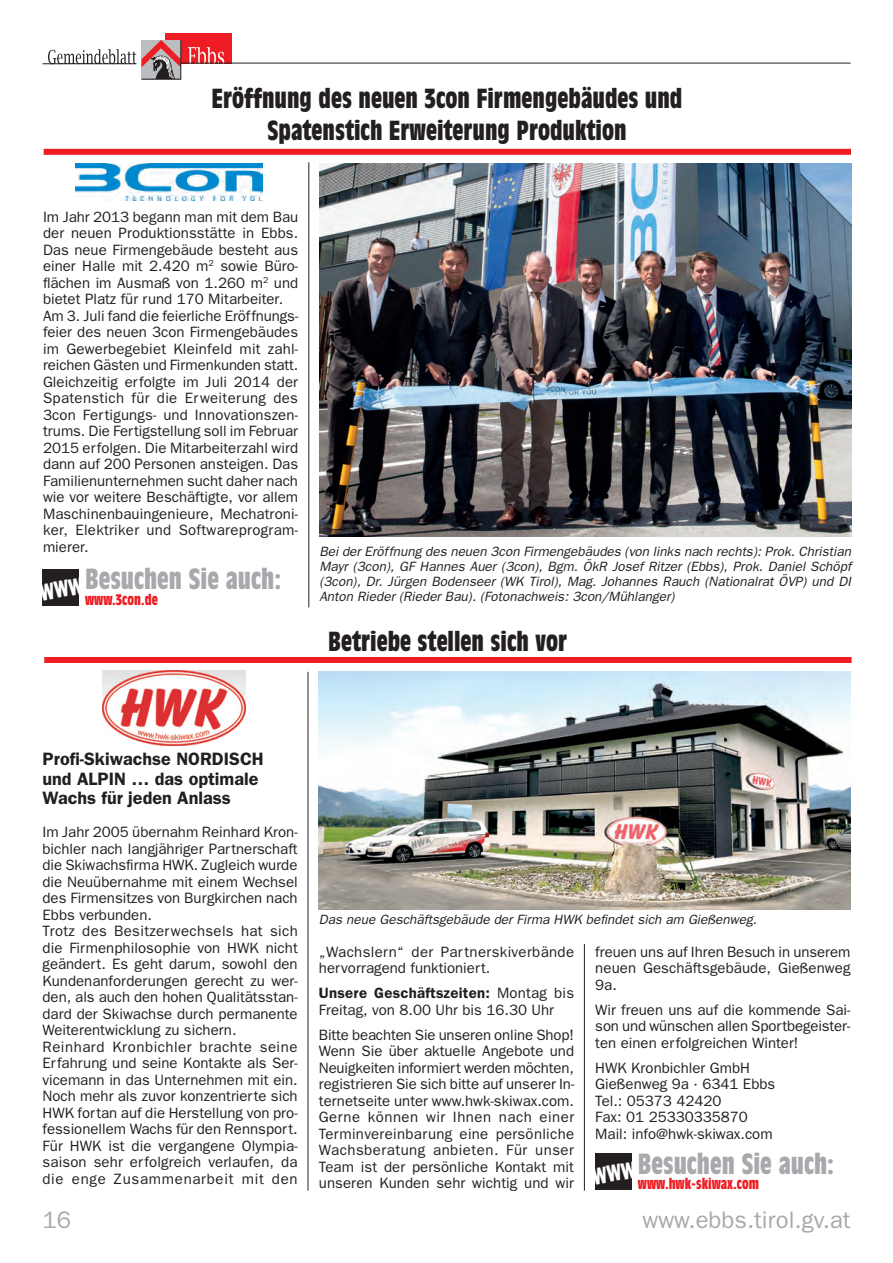
<style>
.page{position:relative;width:893px;height:1263px;background:#fff}
.page>*{position:absolute;margin:0;border:0;box-sizing:border-box;transform-origin:0 0}
.t1{font:700 condensed 28.5px "Antique Olive";color:#a8a9ad}
.t2{font:700 condensed 27px/32.4px "Antique Olive";color:#231f20;text-align:center}
.t3{font:24px "Franklin Gothic";color:#a8a9ad}
.t4{font:600 18px/19.5px "Franklin Gothic";color:#231f20}
.t5{font:15px/16.5px "Franklin Gothic";color:#231f20}
.t6{font:15px/16.5px "Franklin Gothic";letter-spacing:.025em;color:#231f20}
.t7{font:700 condensed 15px "Antique Olive";color:#ee1d23}
.t8{font:italic 13.5px/15px "Franklin Gothic";color:#231f20;text-align:justify}
.s1{font-weight:600}
</style>
<div class="page">
<div style="left:165px;top:33px;width:67px;height:31px;background:#ee1d23"></div>
<hr style="left:43px;top:63px;width:93px;height:1px;background:#231f20">
<svg style="left:188px;top:47px;width:36px;height:16px"></svg>
<svg style="left:48px;top:40px;width:133px;height:40px"></svg>
<hr style="left:181px;top:63px;width:669px;height:1px;background:#231f20">
<div style="left:44px;top:149px;width:807px;height:6px;background:#ee1d23"></div>
<div style="left:44px;top:657px;width:808px;height:6px;background:#ee1d23"></div>
<img style="left:319px;top:164px;width:532px;height:373px">
<img style="left:76px;top:164px;width:187px;height:37px">
<div style="left:43px;top:570px;width:36px;height:36px;background:#231f20"></div>
<hr style="left:308px;top:162px;width:1px;height:445px;background:#231f20">
<img style="left:102px;top:670px;width:144px;height:75px">
<img style="left:319px;top:672px;width:531px;height:237px">
<div style="left:595px;top:1154px;width:37px;height:36px;background:#231f20"></div>
<hr style="left:308px;top:672px;width:1px;height:519px;background:#231f20">
<hr style="left:584px;top:944px;width:1px;height:247px;background:#231f20">
<svg style="left:42px;top:577px;width:1px;height:24px"></svg>
<h2 class="t2" style="left:212px;top:82px;width:472px">Eröffnung des neuen 3con Firmengebäudes und<br>Spatenstich Erweiterung Produktion</h2>
<p class="t5" style="left:43px;top:208px;width:257px">Im Jahr 2013 begann man mit dem Bau der neuen Produktionsstätte in Ebbs.<br>Das neue Firmengebäude besteht aus einer Halle mit 2.420 m<sup>2</sup> sowie Büro&shy;flächen im Ausmaß von 1.260 m<sup>2</sup> und bietet Platz für rund 170 Mitarbeiter.<br>Am 3. Juli fand die feierliche Eröffnungs&shy;feier des neuen 3con Firmengebäudes im Gewerbegebiet Kleinfeld mit zahl&shy;reichen Gästen und Firmenkunden statt.<br>Gleichzeitig erfolgte im Juli 2014 der Spatenstich für die Erweiterung des 3con Fertigungs- und Innovationszen&shy;trums. Die Fertigstellung soll im Februar 2015 erfolgen. Die Mitarbeiterzahl wird dann auf 200 Personen ansteigen. Das Familienunternehmen sucht daher nach wie vor weitere Beschäftigte, vor allem Maschinenbauingenieure, Mechatroni&shy;ker, Elektriker und Softwareprogram&shy;mierer.</p>
<h1 class="t1" style="left:85px;top:564px;width:198px">Besuchen Sie auch:</h1>
<p class="t7" style="left:85px;top:591px;width:74px">www.3con.de</p>
<p class="t8" style="left:319px;top:543px;width:533px">Bei der Eröffnung des neuen 3con Firmengebäudes (von links nach rechts): Prok. Christian Mayr (3con), GF Hannes Auer (3con), Bgm. ÖkR Josef Ritzer (Ebbs), Prok. Daniel Schöpf (3con), Dr. Jürgen Bodenseer (WK Tirol), Mag. Johannes Rauch (Nationalrat ÖVP) und DI Anton Rieder (Rieder Bau). (Fotonachweis: 3con/Mühlanger)</p>
<h2 class="t2" style="left:328px;top:624px;width:240px">Betriebe stellen sich vor</h2>
<p class="t4" style="left:43px;top:749px;width:223px">Profi-Skiwachse NORDISCH und ALPIN … das optimale<br>Wachs für jeden Anlass</p>
<p class="t5" style="left:43px;top:823px;width:257px">Im Jahr 2005 übernahm Reinhard Kron&shy;bichler nach langjähriger Partnerschaft die Skiwachsfirma HWK. Zugleich wurde die Neuübernahme mit einem Wechsel des Firmensitzes von Burgkirchen nach Ebbs verbunden.<br>Trotz des Besitzerwechsels hat sich die Firmenphilosophie von HWK nicht geändert. Es geht darum, sowohl den Kundenanforderungen gerecht zu wer&shy;den, als auch den hohen Qualitätsstan&shy;dard der Skiwachse durch permanente Weiterentwicklung zu sichern.<br>Reinhard Kronbichler brachte seine Erfahrung und seine Kontakte als Ser&shy;vicemann in das Unternehmen mit ein.<br>Noch mehr als zuvor konzentrierte sich HWK fortan auf die Herstellung von pro&shy;fessionellem Wachs für den Rennsport.<br>Für HWK ist die vergangene Olympia&shy;saison sehr erfolgreich verlaufen, da die enge Zusammenarbeit mit den</p>
<p class="t8" style="left:319px;top:911px;width:439px">Das neue Geschäftsgebäude der Firma HWK befindet sich am Gießenweg.</p>
<p class="t6" style="left:319px;top:943px;width:257px">„Wachslern“ der Partnerskiverbände hervorragend funktioniert.</p>
<p class="t5" style="left:319px;top:985px;width:257px"><span class="s1">Unsere Geschäftszeiten:</span> Montag bis<br>Freitag, von 8.00 Uhr bis 16.30 Uhr</p>
<p class="t5" style="left:319px;top:1026px;width:257px;text-align:justify">Bitte beachten Sie unseren online Shop!<br>Wenn Sie über aktuelle Angebote und Neuigkeiten informiert werden möchten, registrieren Sie sich bitte auf unserer In&shy;ternetseite unter www.hwk-skiwax.com.<br>Gerne können wir Ihnen nach einer Terminvereinbarung eine persönliche Wachsberatung anbieten. Für unser Team ist der persönliche Kontakt mit unseren Kunden sehr wichtig und wir</p>
<p class="t5" style="left:595px;top:943px;width:257px;text-align:justify">freuen uns auf Ihren Besuch in unserem neuen Geschäftsgebäude, Gießenweg 9a.</p>
<p class="t5" style="left:595px;top:1001px;width:257px;text-align:justify">Wir freuen uns auf die kommende Sai&shy;son und wünschen allen Sportbegeister&shy;ten einen erfolgreichen Winter!</p>
<p class="t5" style="left:595px;top:1059px;width:182px">HWK Kronbichler GmbH<br>Gießenweg 9a · 6341 Ebbs<br>Tel.: 05373 42420<br>Fax: 01 25330335870<br>Mail: info@hwk-skiwax.com</p>
<p class="t7" style="left:638px;top:1175px;width:123px">www.hwk-skiwax.com</p>
<h1 class="t1" style="left:638px;top:1148px;width:198px">Besuchen Sie auch:</h1>
<h3 class="t3" style="left:43px;top:1206px;width:30px">16</h3>
<h3 class="t3" style="left:642px;top:1206px;width:209px">www.ebbs.tirol.gv.at</h3>
</div>
